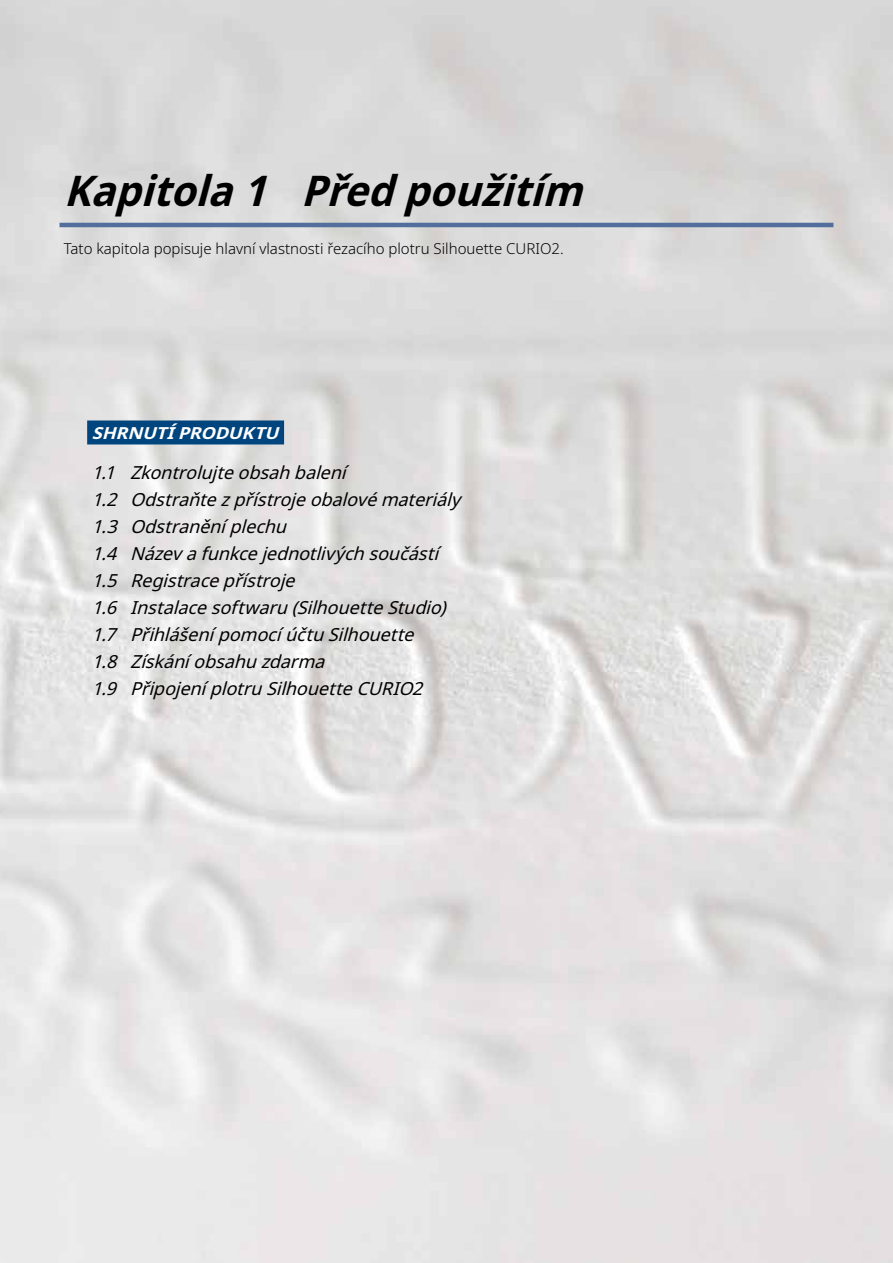
<style>
.page{position:relative;width:893px;height:1263px;background:#fff}
.page>*{position:absolute;margin:0;border:0;box-sizing:border-box;transform-origin:0 0}
.t1{font:italic 700 42px "Noto Sans";color:#000;scale:.96 1}
.t2{font:italic 18px/27px "Noto Sans";letter-spacing:-.005em;color:#000}
.t3{font:italic 700 16.5px "Noto Sans";color:#fff;scale:1.1 1}
.t4{font:300 15px "Noto Sans";color:#000}
</style>
<div class="page">
<img style="left:0;top:0;width:893px;height:1263px">
<hr style="left:60px;top:223px;width:773px;height:4px;background:#526e9c">
<div style="left:87px;top:420px;width:197px;height:24px;background:#00457d"></div>
<h1 class="t1" style="left:64px;top:161px;width:558px">Kapitola1 Předpoužitím</h1>
<p class="t4" style="left:64px;top:238px;width:501px">Tato kapitola popisuje hlavní vlastnosti řezacího plotru Silhouette CURIO2.</p>
<p class="t3" style="left:92px;top:422px;width:177px">SHRNUTÍPRODUKTU</p>
<p class="t2" style="left:92px;top:459px;width:378px">1.1 Zkontrolujteobsahbalení<br>1.2 Odstraňtezpřístrojeobalovémateriály 1.3 Odstraněníplechu<br>1.4 Názevafunkcejednotlivýchsoučástí 1.5 Registracepřístroje<br>1.6 Instalacesoftwaru(SilhouetteStudio)<br>1.7 PřihlášenípomocíúčtuSilhouette<br>1.8 Získáníobsahuzdarma<br>1.9 PřipojeníplotruSilhouetteCURIO2</p>
</div>
